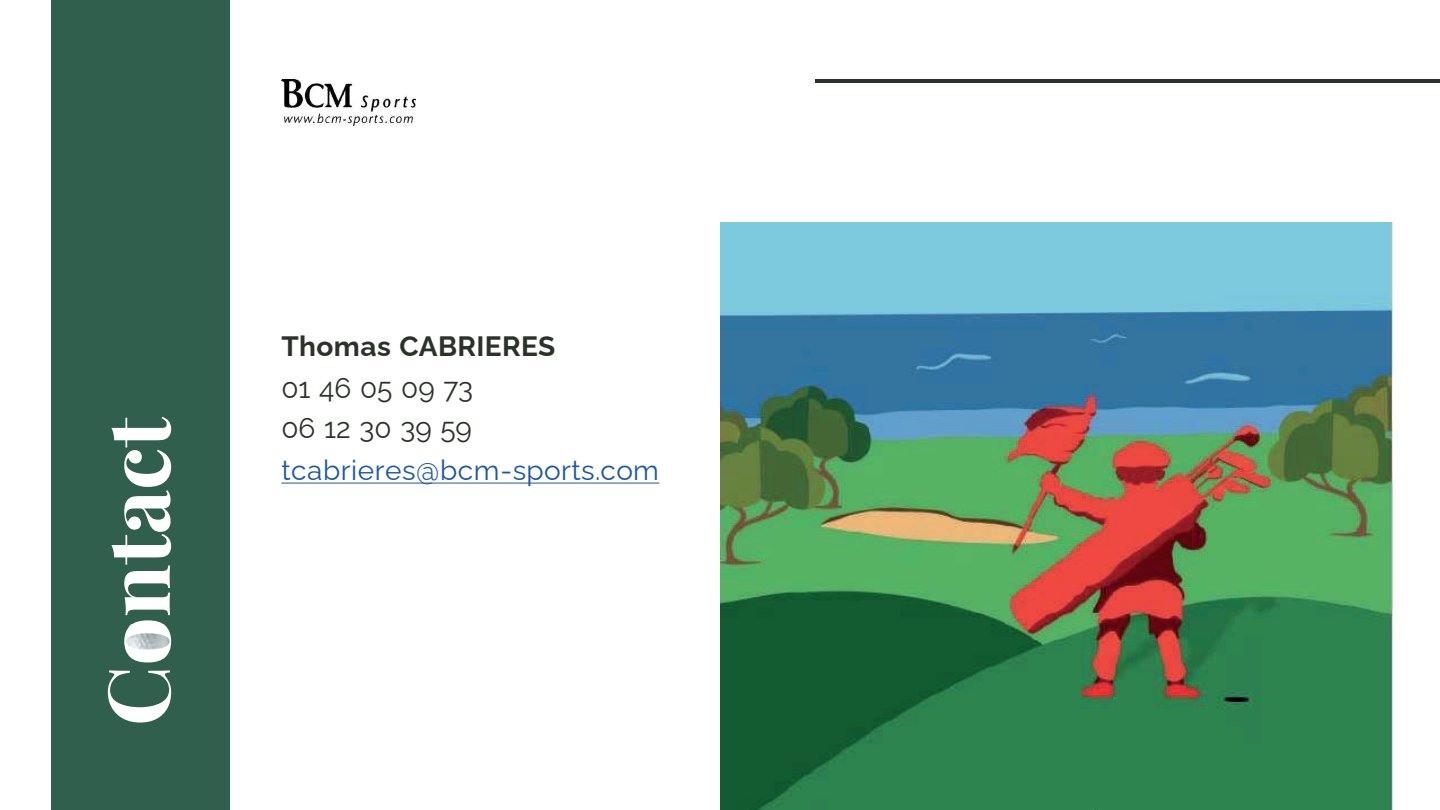
<style>
.page{position:relative;width:1440px;height:810px;background:#fff}
.page>*{position:absolute;margin:0;border:0;box-sizing:border-box;transform-origin:0 0}
.t1{font:700 86px "Playfair Display";color:#fff}
.t2{font:28px "Raleway";letter-spacing:.02em;color:#1e56a6}
.t3{font:28px/40.8px "Raleway";color:#2a3229}
.t4{font:700 28px "Raleway";letter-spacing:.015em;color:#2a3229}
</style>
<div class="page">
<div style="left:51px;top:0;width:178px;height:810px;background:#305f4e"></div>
<img style="left:125px;top:624px;width:46px;height:34px">
<img style="left:720px;top:222px;width:673px;height:588px">
<img style="left:281px;top:80px;width:135px;height:45px">
<hr style="left:815px;top:80px;width:625px;height:3px;background:#2a3229">
<svg style="left:281px;top:483px;width:378px;height:1px"></svg>
<h1 class="t1" style="left:70px;top:726px;width:311px;rotate:-90deg">Contact</h1>
<p class="t4" style="left:281px;top:323px;width:275px">Thomas CABRIERES</p>
<p class="t3" style="left:281px;top:364px;width:193px">01 46 05 09 73<br>06 12 30 39 59</p>
<p class="t2" style="left:281px;top:448px;width:379px">tcabrieres@bcm-sports.com</p>
</div>
